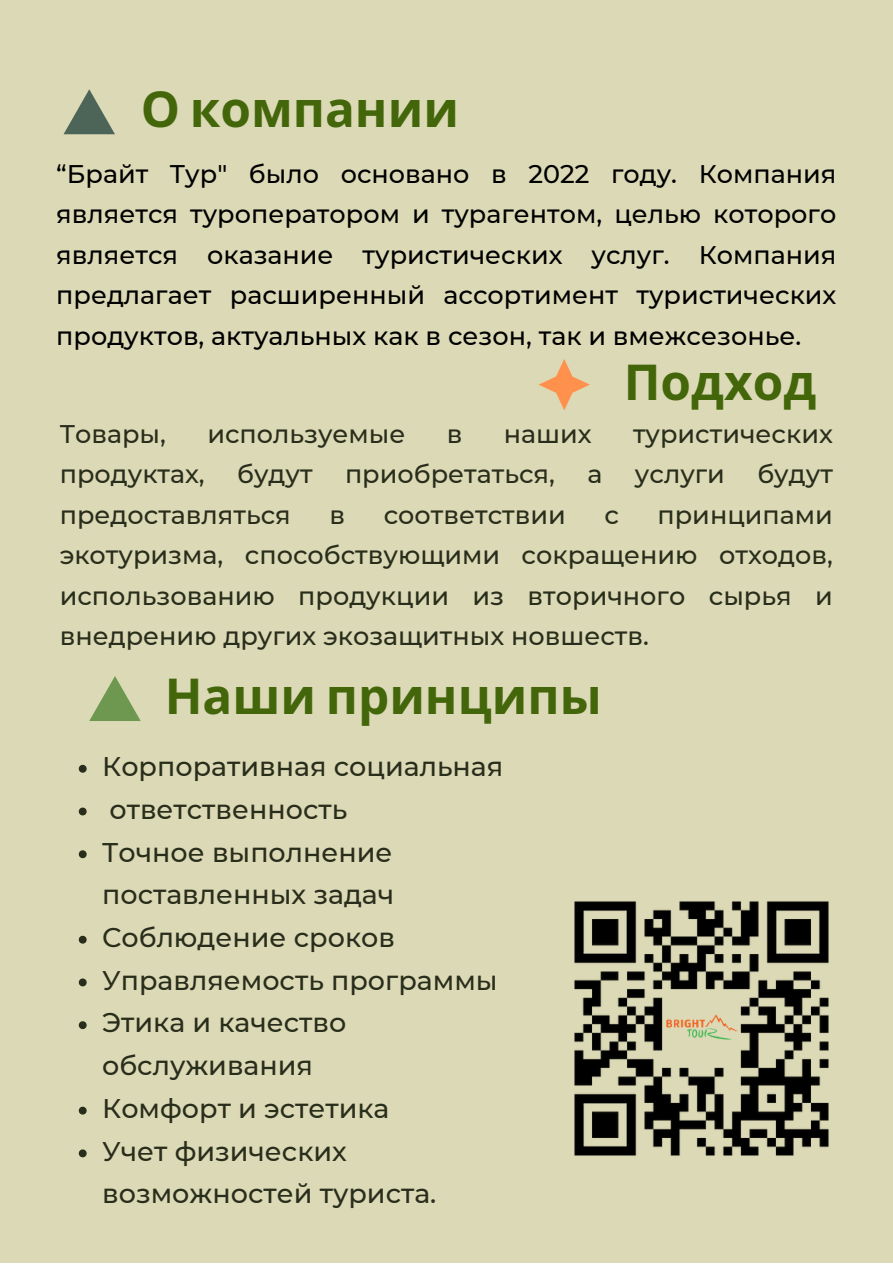
<style>
.page{position:relative;width:893px;height:1264px;background:#fff}
.page>*{position:absolute;margin:0;border:0;box-sizing:border-box;transform-origin:0 0}
.t1{font:700 49.5px "Noto Sans";color:#43660b}
.t2{font:500 27px/42.8px "Montserrat";color:#292d1b}
.t3{font:500 25.5px/40.5px "Montserrat";color:#292d1b;text-align:justify}
.t4{font:500 25.5px/40.5px "Montserrat";color:#000;text-align:justify}
</style>
<div class="page">
<div style="left:0;top:0;width:892px;height:1262px;background:#dcdab6"></div>
<svg style="left:89px;top:676px;width:52px;height:45px"></svg>
<svg style="left:538px;top:359px;width:52px;height:51px"></svg>
<svg style="left:63px;top:89px;width:52px;height:45px"></svg>
<img style="left:574px;top:901px;width:255px;height:255px">
<svg style="left:79px;top:764px;width:8px;height:8px"></svg>
<svg style="left:79px;top:807px;width:8px;height:8px"></svg>
<svg style="left:79px;top:850px;width:8px;height:8px"></svg>
<svg style="left:79px;top:935px;width:8px;height:8px"></svg>
<svg style="left:79px;top:978px;width:8px;height:8px"></svg>
<svg style="left:79px;top:1021px;width:8px;height:8px"></svg>
<svg style="left:79px;top:1106px;width:8px;height:8px"></svg>
<svg style="left:79px;top:1149px;width:8px;height:8px"></svg>
<p class="t1" style="left:141px;top:74px;width:320px">О компании</p>
<p class="t4" style="left:56px;top:153px;width:781px">“Брайт Тур" было основано в 2022 году. Компания является туроператором и турагентом, целью которого является оказание туристических услуг. Компания предлагает расширенный ассортимент туристических продуктов, актуальных как в сезон, так и вмежсезонье.</p>
<p class="t1" style="left:623px;top:347px;width:194px">Подход</p>
<p class="t3" style="left:60px;top:413px;width:108px">Товары,</p>
<p class="t3" style="left:207px;top:413px;width:200px">используемые</p>
<p class="t3" style="left:447px;top:413px;width:17px">в</p>
<p class="t3" style="left:504px;top:413px;width:89px">наших</p>
<p class="t3" style="left:633px;top:413px;width:201px">туристических</p>
<p class="t3" style="left:60px;top:454px;width:146px">продуктах,</p>
<p class="t3" style="left:237px;top:454px;width:77px">будут</p>
<p class="t3" style="left:345px;top:454px;width:211px">приобретаться,</p>
<p class="t3" style="left:587px;top:454px;width:17px">а</p>
<p class="t3" style="left:635px;top:454px;width:92px">услуги</p>
<p class="t3" style="left:757px;top:454px;width:77px">будут</p>
<p class="t3" style="left:60px;top:494px;width:232px">предоставляться</p>
<p class="t3" style="left:329px;top:494px;width:17px">в</p>
<p class="t3" style="left:383px;top:494px;width:184px">соответствии</p>
<p class="t3" style="left:604px;top:494px;width:16px">с</p>
<p class="t3" style="left:60px;top:494px;width:774px;text-indent:597px">принципами экотуризма, способствующими сокращению отходов, использованию продукции из вторичного сырья и внедрению других экозащитных новшеств.</p>
<p class="t1" style="left:165px;top:660px;width:438px">Наши принципы</p>
<p class="t2" style="left:102px;top:745px;width:402px">Корпоративная социальная</p>
<p class="t2" style="left:109px;top:787px;width:239px">ответственность</p>
<p class="t2" style="left:102px;top:830px;width:293px">Точное выполнение поставленных задач</p>
<p class="t2" style="left:102px;top:916px;width:294px">Соблюдение сроков</p>
<p class="t2" style="left:102px;top:958px;width:397px">Управляемость программы</p>
<p class="t2" style="left:102px;top:1001px;width:246px">Этика и качество обслуживания</p>
<p class="t2" style="left:102px;top:1086px;width:289px">Комфорт и эстетика</p>
<p class="t2" style="left:102px;top:1129px;width:336px">Учет физических возможностей туриста.</p>
</div>
